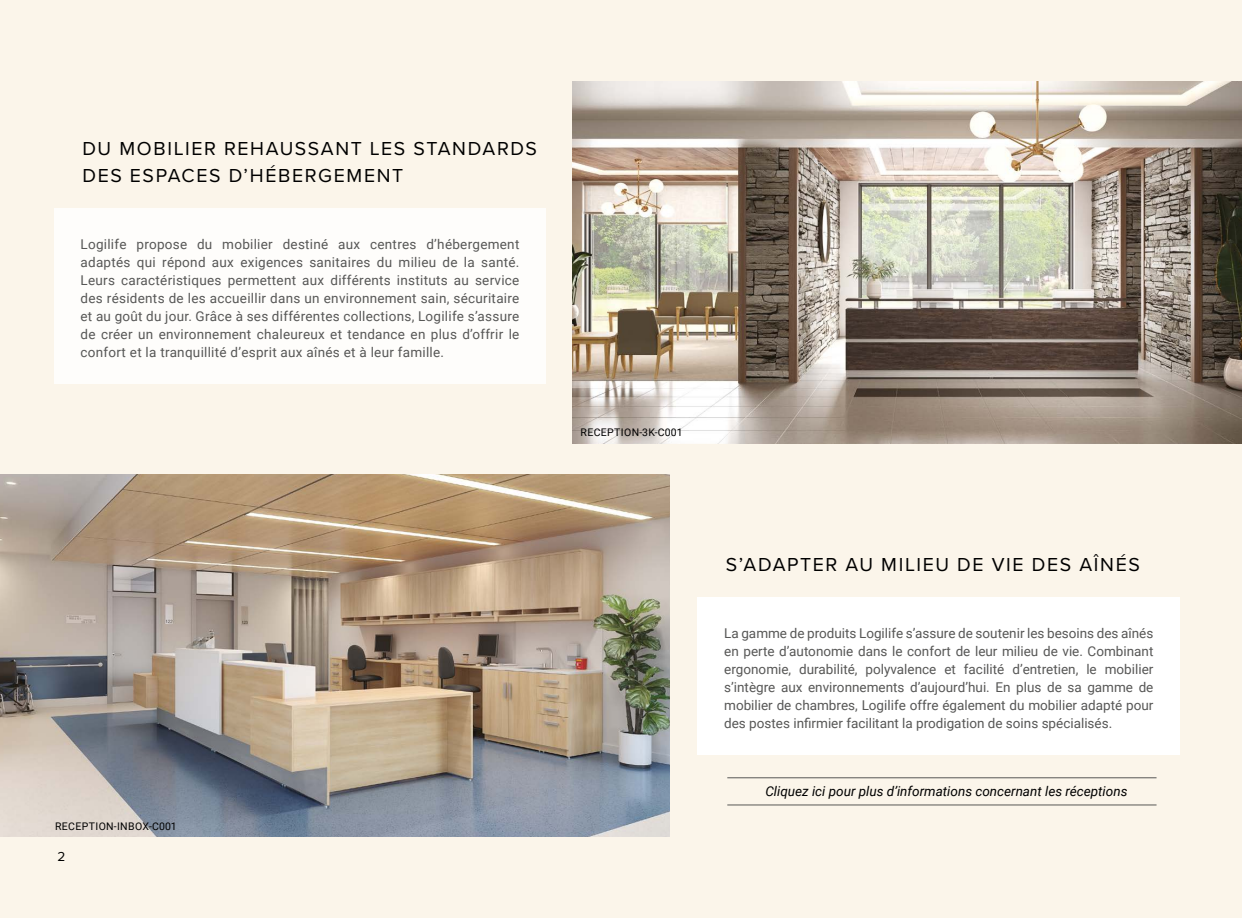
<style>
.page{position:relative;width:1242px;height:918px;background:#fbf5ea}
.page>*{position:absolute;margin:0;border:0;box-sizing:border-box;transform-origin:0 0}
.t1{font:19.5px/27px "Proxima Nova";letter-spacing:.08em;color:#000}
.t2{font:13.5px/18px "Roboto";color:#575756;text-align:justify}
.t3{font:italic 13.5px "Roboto";color:#000}
.t4{font:13.5px "Proxima Nova";color:#000}
.t5{font:10.5px "Roboto";letter-spacing:.035em;color:#000}
</style>
<div class="page">
<img style="left:573px;top:81px;width:669px;height:363px">
<div style="left:54px;top:208px;width:492px;height:176px;background:#fff"></div>
<img style="left:0;top:474px;width:669px;height:363px">
<div style="left:698px;top:598px;width:482px;height:157px;background:#fff"></div>
<hr style="left:727px;top:805px;width:430px;height:1px;background:#575756">
<hr style="left:727px;top:777px;width:430px;height:1px;background:#575756">
<h1 class="t1" style="left:82px;top:134px;width:456px">DU MOBILIER REHAUSSANT LES STANDARDS<br>DES ESPACES D’HÉBERGEMENT</h1>
<p class="t2" style="left:81px;top:235px;width:440px">Logilife propose du mobilier destiné aux centres d’hébergement adaptés qui répond aux exigences sanitaires du milieu de la santé.<br>Leurs caractéristiques permettent aux différents instituts au service des résidents de les accueillir dans un environnement sain, sécuritaire et au goût du jour. Grâce à ses différentes collections, Logilife s’assure de créer un environnement chaleureux et tendance en plus d’offrir le confort et la tranquillité d’esprit aux aînés et à leur famille.</p>
<p class="t5" style="left:581px;top:425px;width:104px">RECEPTION-3K-C001</p>
<p class="t5" style="left:55px;top:818px;width:123px">RECEPTION-INBOX-C001</p>
<p class="t4" style="left:57px;top:847px;width:9px">2</p>
<h1 class="t1" style="left:726px;top:550px;width:416px">S’ADAPTER AU MILIEU DE VIE DES AÎNÉS</h1>
<p class="t2" style="left:724px;top:624px;width:431px">La gamme de produits Logilife s’assure de soutenir les besoins des aînés en perte d’autonomie dans le confort de leur milieu de vie. Combinant ergonomie, durabilité, polyvalence et facilité d’entretien, le mobilier s’intègre aux environnements d’aujourd’hui. En plus de sa gamme de mobilier de chambres, Logilife offre également du mobilier adapté pour des postes infirmier facilitant la prodigation de soins spécialisés.</p>
<p class="t3" style="left:765px;top:782px;width:364px">Cliquez ici pour plus d’informations concernant les réceptions</p>
</div>
